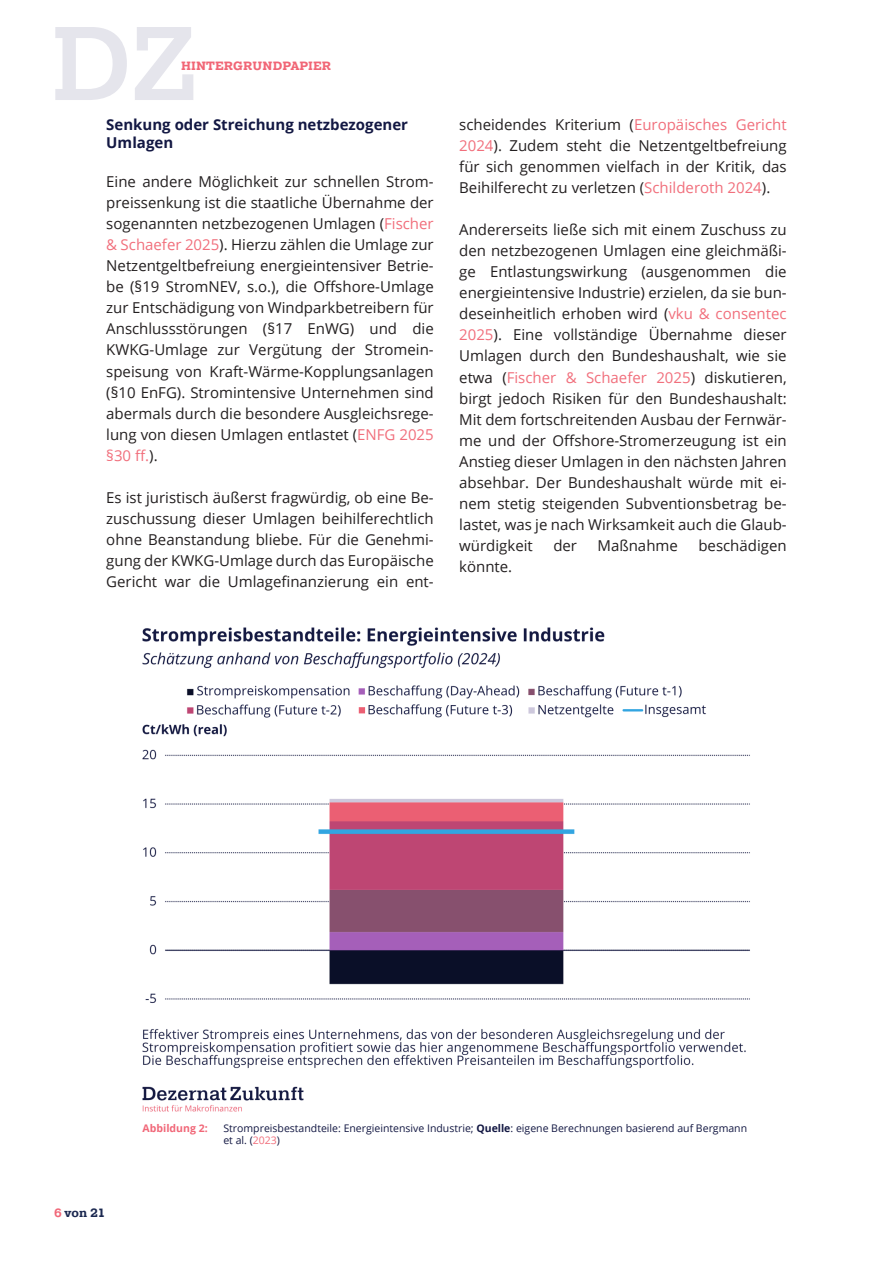
<style>
.page{position:relative;width:893px;height:1263px;background:#fff}
.page>*{position:absolute;margin:0;border:0;box-sizing:border-box;transform-origin:0 0}
.t1{font:15px "Open Sans";color:#231f20}
.t2{font:15px "Open Sans";color:#f16f7c}
.t3{font:700 15px "Open Sans";color:#131843}
.t4{font:700 12px "Pragmatica Slab";letter-spacing:.01em;color:#f16676}
.t5{font:700 12px "Pragmatica Slab";color:#1b2850}
.t6{font:10.5px "Open Sans";color:#131843}
.t7{font:700 10.5px "Open Sans";color:#f16778}
.s1{color:#f16f7c}
.s2{color:#231f20}
.s3{color:#f16778}
.s4{font-weight:700}
</style>
<div class="page">
<svg style="left:55px;top:27px;width:72px;height:73px"></svg>
<svg style="left:135px;top:27px;width:58px;height:73px"></svg>
<img style="left:142px;top:627px;width:608px;height:485px">
<p class="t4" style="left:181px;top:62px;width:152px">HINTERGRUNDPAPIER</p>
<p class="t3" style="left:106px;top:119px;width:303px">Senkung oder Streichung netzbezogener</p>
<p class="t3" style="left:106px;top:137px;width:68px">Umlagen</p>
<p class="t1" style="left:106px;top:176px;width:329px">Eine andere Möglichkeit zur schnellen Strom-</p>
<p class="t1" style="left:106px;top:197px;width:329px">preissenkung ist die staatliche Übernahme der</p>
<p class="t1" style="left:106px;top:218px;width:329px">sogenannten netzbezogenen Umlagen (<span class="s1">Fischer</span></p>
<p class="t1" style="left:106px;top:239px;width:329px"><span class="s1">&amp; Schaefer 2025</span>). Hierzu zählen die Umlage zur</p>
<p class="t1" style="left:106px;top:260px;width:329px">Netzentgeltbefreiung energieintensiver Betrie-</p>
<p class="t1" style="left:106px;top:281px;width:329px">be (§19 StromNEV, s.o.), die Offshore-Umlage</p>
<p class="t1" style="left:106px;top:302px;width:329px">zur Entschädigung von Windparkbetreibern für</p>
<p class="t1" style="left:106px;top:323px;width:329px">Anschlussstörungen (§17 EnWG) und die</p>
<p class="t1" style="left:106px;top:344px;width:329px">KWKG-Umlage zur Vergütung der Stromein-</p>
<p class="t1" style="left:106px;top:365px;width:329px">speisung von Kraft-Wärme-Kopplungsanlagen</p>
<p class="t1" style="left:106px;top:386px;width:329px">(§10 EnFG). Stromintensive Unternehmen sind</p>
<p class="t1" style="left:106px;top:407px;width:329px">abermals durch die besondere Ausgleichsrege-</p>
<p class="t1" style="left:106px;top:428px;width:329px">lung von diesen Umlagen entlastet (<span class="s1">ENFG 2025</span></p>
<p class="t2" style="left:106px;top:449px;width:53px">§30 ff.<span class="s2">).</span></p>
<p class="t1" style="left:106px;top:491px;width:329px">Es ist juristisch äußerst fragwürdig, ob eine Be-</p>
<p class="t1" style="left:106px;top:512px;width:329px">zuschussung dieser Umlagen beihilferechtlich</p>
<p class="t1" style="left:106px;top:533px;width:329px">ohne Beanstandung bliebe. Für die Genehmi-</p>
<p class="t1" style="left:106px;top:554px;width:329px">gung der KWKG-Umlage durch das Europäische</p>
<p class="t1" style="left:106px;top:575px;width:329px">Gericht war die Umlagefinanzierung ein ent-</p>
<p class="t1" style="left:459px;top:119px;width:329px">scheidendes Kriterium (<span class="s1">Europäisches Gericht</span></p>
<p class="t1" style="left:459px;top:140px;width:329px"><span class="s1">2024</span>). Zudem steht die Netzentgeltbefreiung</p>
<p class="t1" style="left:459px;top:161px;width:329px">für sich genommen vielfach in der Kritik, das</p>
<p class="t1" style="left:459px;top:182px;width:313px">Beihilferecht zu verletzen (<span class="s1">Schilderoth 2024</span>).</p>
<p class="t1" style="left:459px;top:224px;width:329px">Andererseits ließe sich mit einem Zuschuss zu</p>
<p class="t1" style="left:459px;top:245px;width:329px">den netzbezogenen Umlagen eine gleichmäßi-</p>
<p class="t1" style="left:459px;top:266px;width:329px">ge Entlastungswirkung (ausgenommen die</p>
<p class="t1" style="left:459px;top:287px;width:329px">energieintensive Industrie) erzielen, da sie bun-</p>
<p class="t1" style="left:459px;top:308px;width:329px">deseinheitlich erhoben wird (<span class="s1">vku &amp; consentec</span></p>
<p class="t1" style="left:459px;top:329px;width:329px"><span class="s1">2025</span>). Eine vollständige Übernahme dieser</p>
<p class="t1" style="left:459px;top:350px;width:329px">Umlagen durch den Bundeshaushalt, wie sie</p>
<p class="t2" style="left:459px;top:371px;width:329px"><span class="s2">etwa (</span>Fischer &amp; Schaefer 2025<span class="s2">) diskutieren,</span></p>
<p class="t1" style="left:459px;top:392px;width:329px">birgt jedoch Risiken für den Bundeshaushalt:</p>
<p class="t1" style="left:459px;top:413px;width:329px">Mit dem fortschreitenden Ausbau der Fernwär-</p>
<p class="t1" style="left:459px;top:434px;width:329px">me und der Offshore-Stromerzeugung ist ein</p>
<p class="t1" style="left:459px;top:455px;width:329px">Anstieg dieser Umlagen in den nächsten Jahren</p>
<p class="t1" style="left:459px;top:476px;width:329px">absehbar. Der Bundeshaushalt würde mit ei-</p>
<p class="t1" style="left:459px;top:497px;width:329px">nem stetig steigenden Subventionsbetrag be-</p>
<p class="t1" style="left:459px;top:518px;width:329px">lastet, was je nach Wirksamkeit auch die Glaub-</p>
<p class="t1" style="left:459px;top:539px;width:75px">würdigkeit</p>
<p class="t1" style="left:553px;top:539px;width:25px">der</p>
<p class="t1" style="left:598px;top:539px;width:82px">Maßnahme</p>
<p class="t1" style="left:698px;top:539px;width:90px">beschädigen</p>
<p class="t1" style="left:459px;top:560px;width:55px">könnte.</p>
<p class="t5" style="left:54px;top:1209px;width:53px"><span class="s3">6</span> von 21</p>
<p class="t7" style="left:143px;top:1124px;width:67px">Abbildung 2:</p>
<p class="t6" style="left:223px;top:1124px;width:525px">Strompreisbestandteile: Energieintensive Industrie; <span class="s4">Quelle</span>: eigene Berechnungen basierend auf Bergmann</p>
<p class="t6" style="left:223px;top:1136px;width:58px">et al. (<span class="s1">2023</span>)</p>
</div>
